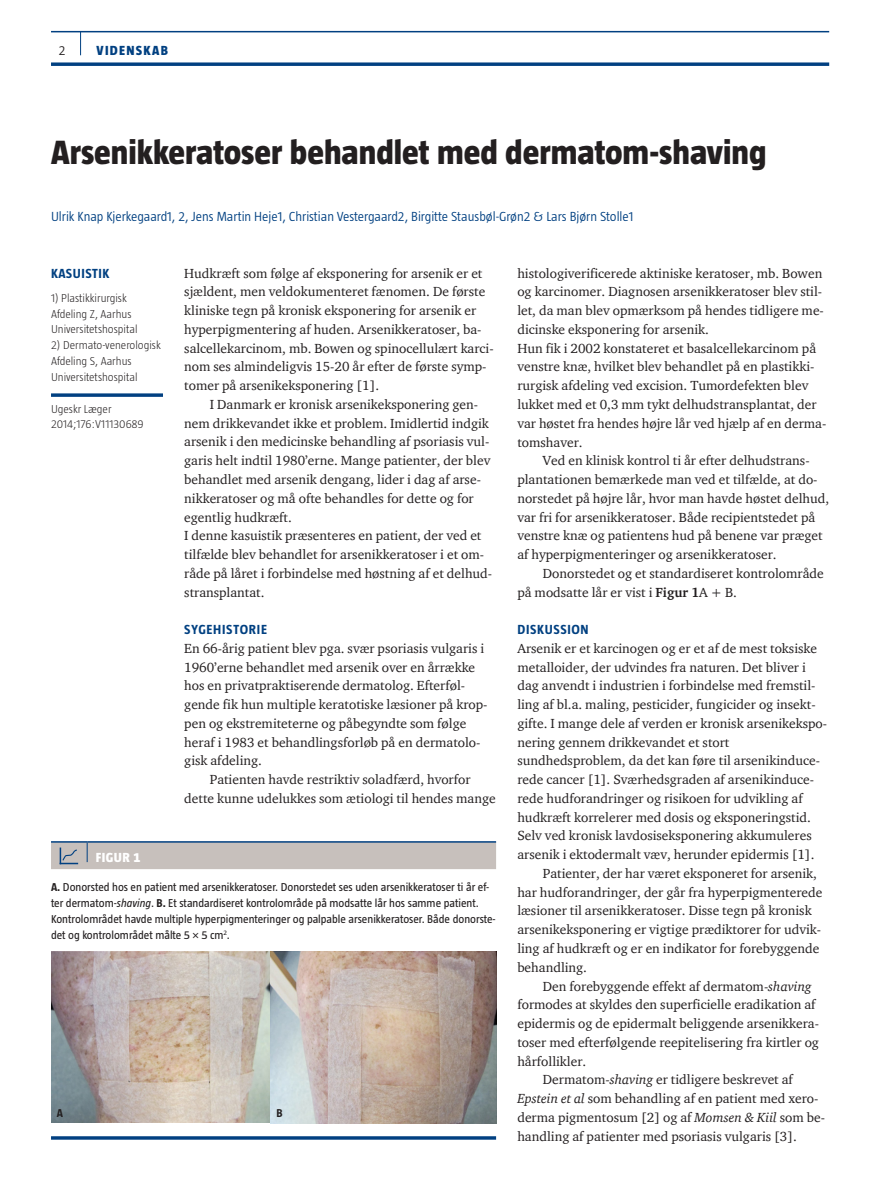
<style>
.page{position:relative;width:893px;height:1191px;background:#fff}
.page>*{position:absolute;margin:0;border:0;box-sizing:border-box;transform-origin:0 0}
.t1{font:800 34.5px "Taz";color:#231f20}
.t2{font:13.5px/18.8px "ITC Charter Com";color:#231f20}
.t3{font:300 13.5px "Taz";color:#014081}
.t4{font:700 13.5px "Taz";letter-spacing:.04em;color:#014081}
.t5{font:800 13.5px "Taz";letter-spacing:.095em;color:#014081}
.t6{font:800 13.5px "Taz";color:#fff}
.t7{font:300 13.5px "Taz";color:#231f20}
.t8{font:11.7px/15.8px "Taz";color:#231f20}
.t9{font:300 11.7px/15.8px "Taz";color:#231f20}
.t10{font:700 11.7px "Taz";color:#231f20}
.s1{font-weight:700}
.s2{font-style:italic}
</style>
<div class="page">
<hr style="left:51px;top:31px;width:778px;height:1px;background:#014081">
<svg style="left:51px;top:62px;width:778px;height:4px;background:#235991"></svg>
<svg style="left:80px;top:32px;width:1px;height:23px"></svg>
<svg style="left:51px;top:393px;width:112px;height:4px"></svg>
<hr style="left:51px;top:841px;width:36px;height:1px;background:#014081">
<hr style="left:87px;top:841px;width:409px;height:1px;background:#014081">
<div style="left:51px;top:842px;width:445px;height:27px;background:#c7c0bc"></div>
<img style="left:51px;top:951px;width:445px;height:172px">
<hr style="left:51px;top:1136px;width:445px;height:3px;background:#014081">
<p class="t7" style="left:59px;top:43px;width:8px">2</p>
<p class="t5" style="left:97px;top:43px;width:73px">VIDENSKAB</p>
<h1 class="t1" style="left:51px;top:133px;width:717px">Arsenikkeratoser behandlet med dermatom-shaving</h1>
<p class="t3" style="left:51px;top:209px;width:584px">Ulrik Knap Kjerkegaard1, 2, Jens Martin Heje1, Christian Vestergaard2, Birgitte Stausbøl-Grøn2 &amp; Lars Bjørn Stolle1</p>
<p class="t4" style="left:51px;top:265px;width:59px">KASUISTIK</p>
<p class="t9" style="left:51px;top:290px;width:88px">1) Plastikkirurgisk<br>Afdeling Z, Aarhus<br>Universitetshospital</p>
<p class="t9" style="left:51px;top:337px;width:111px">2) Dermato-venerologisk<br>Afdeling S, Aarhus<br>Universitetshospital</p>
<p class="t9" style="left:51px;top:400px;width:94px">Ugeskr Læger<br>2014;176:V11130689</p>
<p class="t2" style="left:184px;top:263px;width:311px">Hudkræft som følge af eksponering for arsenik er et sjældent, men veldokumenteret fænomen. De første kliniske tegn på kronisk eksponering for arsenik er hyperpigmentering af huden. Arsenikkeratoser, ba&shy;salcellekarcinom, mb. Bowen og spinocellulært karci&shy;nom ses almindeligvis 15-20 år efter de første symp&shy;tomer på arsenikeksponering [1].</p>
<p class="t2" style="left:184px;top:395px;width:309px;text-indent:26px">I Danmark er kronisk arsenikeksponering gen&shy;nem drikkevandet ikke et problem. Imidlertid indgik arsenik i den medicinske behandling af psoriasis vul&shy;garis helt indtil 1980’erne. Mange patienter, der blev behandlet med arsenik dengang, lider i dag af arse&shy;nikkeratoser og må ofte behandles for dette og for egentlig hudkræft.<br>I denne kasuistik præsenteres en patient, der ved et tilfælde blev behandlet for arsenikkeratoser i et om&shy;råde på låret i forbindelse med høstning af et delhud&shy;stransplantat.</p>
<p class="t4" style="left:184px;top:622px;width:84px">SYGEHISTORIE</p>
<p class="t2" style="left:184px;top:638px;width:305px">En 66-årig patient blev pga. svær psoriasis vulgaris i 1960’erne behandlet med arsenik over en årrække hos en privatpraktiserende dermatolog. Efterføl&shy;gende fik hun multiple keratotiske læsioner på krop&shy;pen og ekstremiteterne og påbegyndte som følge heraf i 1983 et behandlingsforløb på en dermatolo&shy;gisk afdeling.</p>
<p class="t2" style="left:184px;top:770px;width:313px;text-align:center">Patienten havde restriktiv soladfærd, hvorfor<br>dette kunne udelukkes som ætiologi til hendes mange</p>
<p class="t6" style="left:96px;top:850px;width:46px">Figur 1</p>
<p class="t8" style="left:51px;top:879px;width:446px"><span class="s1">A.</span> Donorsted hos en patient med arsenikkeratoser. Donorstedet ses uden arsenikkeratoser ti år ef&shy;ter dermatom-<span class="s2">shaving</span>. <span class="s1">B.</span> Et standardiseret kontrolområde på modsatte lår hos samme patient.<br>Kontrolområdet havde multiple hyperpigmenteringer og palpable arsenikkeratoser. Både donorste&shy;det og kontrolområdet målte 5 × 5 cm<sup>2</sup>.</p>
<p class="t10" style="left:57px;top:1106px;width:8px">A</p>
<p class="t10" style="left:276px;top:1106px;width:8px">B</p>
<p class="t2" style="left:517px;top:263px;width:311px">histologiverificerede aktiniske keratoser, mb. Bowen og karcinomer. Diagnosen arsenikkeratoser blev stil&shy;let, da man blev opmærksom på hendes tidligere me&shy;dicinske eksponering for arsenik.<br>Hun fik i 2002 konstateret et basalcellekarcinom på venstre knæ, hvilket blev behandlet på en plastikki&shy;rurgisk afdeling ved excision. Tumordefekten blev lukket med et 0,3 mm tykt delhudstransplantat, der var høstet fra hendes højre lår ved hjælp af en derma&shy;tomshaver.</p>
<p class="t2" style="left:517px;top:451px;width:313px;text-indent:26px">Ved en klinisk kontrol ti år efter delhudstrans&shy;plantationen bemærkede man ved et tilfælde, at do&shy;norstedet på højre lår, hvor man havde høstet delhud, var fri for arsenikkeratoser. Både recipientstedet på venstre knæ og patientens hud på benene var præget af hyperpigmenteringer og arsenikkeratoser.</p>
<p class="t2" style="left:517px;top:563px;width:308px;text-indent:26px">Donorstedet og et standardiseret kontrolområde på modsatte lår er vist i <span class="s1">Figur 1</span>A + B.</p>
<p class="t4" style="left:517px;top:622px;width:35px">DISKUSSI</p>
<p class="t4" style="left:571px;top:622px;width:19px">ON</p>
<p class="t2" style="left:517px;top:638px;width:301px">Arsenik er et karcinogen og er et af de mest toksiske</p>
<p class="t2" style="left:517px;top:657px;width:290px">metalloider, der udvindes fra naturen. Det bliver i</p>
<p class="t2" style="left:517px;top:676px;width:300px">dag anvendt i industrien i forbindelse med fremstil-</p>
<p class="t2" style="left:517px;top:695px;width:300px">ling af bl.a. maling, pesticider, fungicider og insekt-</p>
<p class="t2" style="left:517px;top:713px;width:311px">gifte. I mange dele af verden er kronisk arsenikekspo-</p>
<p class="t2" style="left:517px;top:732px;width:214px">nering gennem drikkevandet et stort</p>
<p class="t2" style="left:517px;top:751px;width:304px">sundhedsproblem, da det kan føre til arsenikinduce-</p>
<p class="t2" style="left:517px;top:770px;width:298px">rede cancer [1]. Sværhedsgraden af arsenikinduce-</p>
<p class="t2" style="left:517px;top:788px;width:287px">rede hudforandringer og risikoen for udvikling af</p>
<p class="t2" style="left:517px;top:807px;width:295px">hudkræft korrelerer med dosis og eksponeringstid.</p>
<p class="t2" style="left:517px;top:826px;width:296px">Selv ved kronisk lavdosiseksponering akkumuleres</p>
<p class="t2" style="left:517px;top:845px;width:299px">arsenik i ektodermalt væv, herunder epidermis [1].</p>
<p class="t2" style="left:543px;top:863px;width:275px">Patienter, der har været eksponeret for arsenik,</p>
<p class="t2" style="left:517px;top:882px;width:307px">har hudforandringer, der går fra hyperpigmenterede</p>
<p class="t2" style="left:517px;top:901px;width:296px">læsioner til arsenikkeratoser. Disse tegn på kronisk</p>
<p class="t2" style="left:517px;top:920px;width:305px">arsenikeksponering er vigtige prædiktorer for udvik-</p>
<p class="t2" style="left:517px;top:938px;width:304px">ling af hudkræft og er en indikator for forebyggende</p>
<p class="t2" style="left:517px;top:957px;width:71px">behandling.</p>
<p class="t2" style="left:543px;top:976px;width:270px">Den forebyggende effekt af dermatom-<span class="s2">shaving</span></p>
<p class="t2" style="left:517px;top:995px;width:300px">formodes at skyldes den superficielle eradikation af</p>
<p class="t2" style="left:517px;top:1013px;width:303px">epidermis og de epidermalt beliggende arsenikkera-</p>
<p class="t2" style="left:517px;top:1032px;width:303px">toser med efterfølgende reepitelisering fra kirtler og</p>
<p class="t2" style="left:517px;top:1051px;width:70px">hårfollikler.</p>
<p class="t2" style="left:543px;top:1070px;width:252px">Dermatom-<span class="s2">shaving</span> er tidligere beskrevet af</p>
<p class="t2" style="left:517px;top:1088px;width:303px"><span class="s2">Epstein et al</span> som behandling af en patient med xero-</p>
<p class="t2" style="left:517px;top:1107px;width:309px">derma pigmentosum [2] og af <span class="s2">Momsen &amp; Kiil</span> som be-</p>
<p class="t2" style="left:517px;top:1126px;width:281px">handling af patienter med psoriasis vulgaris [3].</p>
</div>
